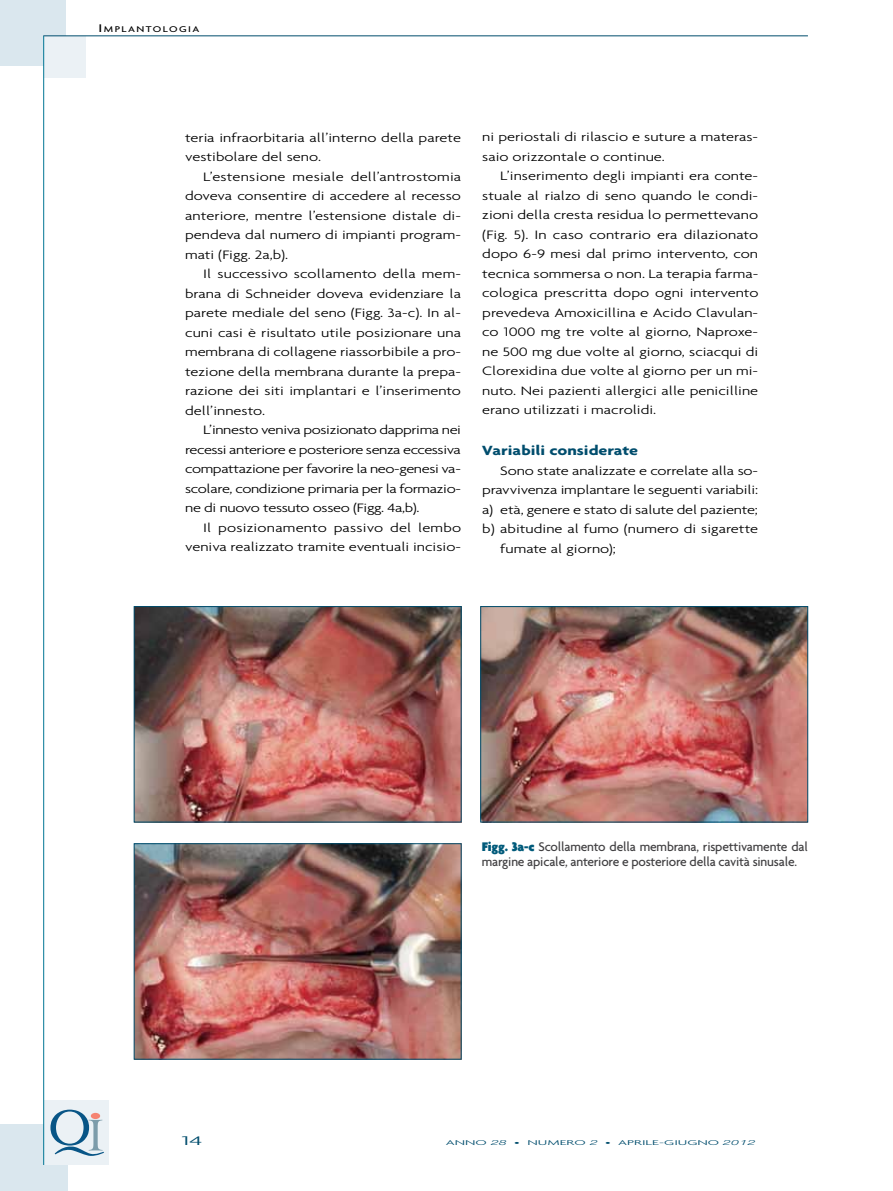
<style>
.page{position:relative;width:893px;height:1191px;background:#fff}
.page>*{position:absolute;margin:0;border:0;box-sizing:border-box;transform-origin:0 0}
.t1{font:700 14.4px "Agenda";color:#004d6d;scale:1.25 1}
.t2{font:500 13.5px/15px "Agenda";letter-spacing:-.015em;color:#414042}
.t3{font:300 13.5px "Agenda";color:#004d6d;scale:2 1}
.t4{font:300 13.2px/19.5px "Agenda";color:#000;text-align:justify;scale:1.25 1}
.t5{font:500 9px "Agenda";letter-spacing:.135em;color:#000;scale:1.25 1}
.t6{font:300 7.5px "Agenda";color:#004d6d;scale:2 1}
.s1{font-size:12px}
.s2{font-weight:900;color:#005a7a}
.s3{font-family:"Nimbus Sans Novus T";font-weight:400;font-style:italic}
</style>
<div class="page">
<div style="left:0;top:1124px;width:67px;height:67px;background:#dae7ee"></div>
<div style="left:44px;top:1100px;width:65px;height:65px;background:#ebf1f5"></div>
<svg style="left:50px;top:1109px;width:54px;height:47px"></svg>
<div style="left:91px;top:1112px;width:9px;height:7px;background:#f58473;border-radius:50%"></div>
<div style="left:0;top:0;width:66px;height:66px;background:#dae7ee"></div>
<div style="left:44px;top:36px;width:41px;height:42px;background:#ebf1f5"></div>
<hr style="left:43px;top:35px;width:765px;height:1px;background:#004d6d">
<hr style="left:43px;top:36px;width:1px;height:1129px;background:#007594">
<img style="left:136px;top:608px;width:323px;height:212px">
<div style="left:134px;top:606px;width:327px;height:216px;border:1px solid #004d6d"></div>
<img style="left:482px;top:608px;width:324px;height:212px">
<div style="left:480px;top:606px;width:328px;height:216px;border:1px solid #004d6d"></div>
<img style="left:136px;top:845px;width:323px;height:212px">
<div style="left:134px;top:843px;width:327px;height:216px;border:1px solid #004d6d"></div>
<p class="t5" style="left:99px;top:23px;width:82px"><span class="s1">I</span>MPLANTOLOGIA</p>
<p class="t4" style="left:185px;top:127px;width:222px">teria infraorbitaria all’interno della parete vestibolare del seno.</p>
<p class="t4" style="left:185px;top:166px;width:222px;text-indent:18px">L’estensione mesiale dell’antrostomia doveva consentire di accedere al recesso anteriore, mentre l’estensione distale di&shy;pendeva dal numero di impianti program&shy;mati (Figg. 2a,b).</p>
<p class="t4" style="left:185px;top:264px;width:222px;text-indent:18px">Il successivo scollamento della mem&shy;brana di Schneider doveva evidenziare la parete mediale del seno (Figg. 3a-c). In al&shy;cuni casi è risultato utile posizionare una membrana di collagene riassorbibile a pro&shy;tezione della membrana durante la prepa&shy;razione dei siti implantari e l’inserimento dell’innesto.</p>
<p class="t4" style="left:185px;top:420px;width:222px;text-indent:18px">L’innesto veniva posizionato dapprima nei recessi anteriore e posteriore senza eccessiva compattazione per favorire la neo-genesi va&shy;scolare, condizione primaria per la formazio&shy;ne di nuovo tessuto osseo (Figg. 4a,b).</p>
<p class="t4" style="left:185px;top:517px;width:222px;text-align:right">Il posizionamento passivo del lembo veniva realizzato tramite eventuali incisio-</p>
<p class="t4" style="left:482px;top:127px;width:222px">ni periostali di rilascio e suture a materas&shy;saio orizzontale o continue.</p>
<p class="t4" style="left:482px;top:166px;width:222px;text-indent:18px">L’inserimento degli impianti era conte&shy;stuale al rialzo di seno quando le condi&shy;zioni della cresta residua lo permettevano (Fig. 5). In caso contrario era dilazionato dopo 6-9 mesi dal primo intervento, con tecnica sommersa o non. La terapia farma&shy;cologica prescritta dopo ogni intervento prevedeva Amoxicillina e Acido Clavulan&shy;co 1000 mg tre volte al giorno, Naproxe&shy;ne 500 mg due volte al giorno, sciacqui di Clorexidina due volte al giorno per un mi&shy;nuto. Nei pazienti allergici alle penicilline erano utilizzati i macrolidi.</p>
<p class="t1" style="left:482px;top:442px;width:126px">Variabili considerate</p>
<p class="t4" style="left:500px;top:460px;width:208px">Sono state analizzate e correlate alla so-</p>
<p class="t4" style="left:482px;top:480px;width:222px">pravvivenza implantare le seguenti variabili:</p>
<p class="t4" style="left:482px;top:499px;width:222px">a) età, genere e stato di salute del paziente;</p>
<p class="t4" style="left:482px;top:519px;width:222px">b) abitudine al fumo (numero di sigarette</p>
<p class="t4" style="left:500px;top:538px;width:94px">fumate al giorno);</p>
<p class="t2" style="left:482px;top:839px;width:328px"><span class="s2">Figg. 3a-c</span> Scollamento della membrana, rispettivamente dal margine apicale, anteriore e posteriore della cavità sinusale.</p>
<p class="t3" style="left:182px;top:1133px;width:12px">14</p>
<p class="t6" style="left:446px;top:1138px;width:156px">ANNO <span class="s3">28</span> • NUMERO <span class="s3">2</span> • APRILE-GIUGNO <span class="s3">2012</span></p>
</div>
